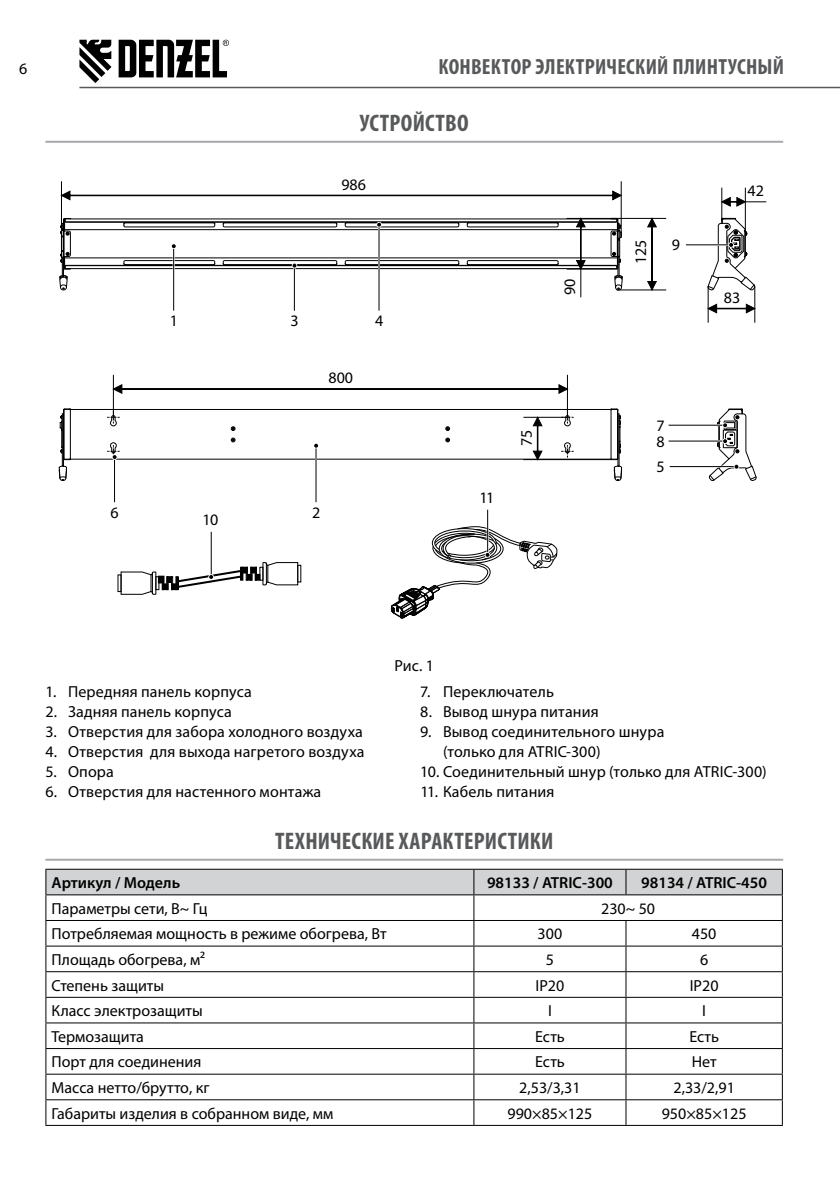
<style>
.page{position:relative;width:840px;height:1191px;background:#fff}
.page>*{position:absolute;margin:0;border:0;box-sizing:border-box;transform-origin:0 0}
.t1{font:700 condensed 24px "Myriad Pro";letter-spacing:.01em;color:#58595b}
.t2{font:700 condensed 22px "Myriad Pro";letter-spacing:.01em;color:#58595b}
.t3{font:16px/15.8px "Myriad Pro";letter-spacing:.005em;color:#000}
.t4{font:600 16px "Myriad Pro";color:#000}
</style>
<div class="page">
<hr style="left:79px;top:87px;width:760px;height:1px;background:#58595b">
<svg style="left:79px;top:40px;width:32px;height:43px"></svg>
<svg style="left:118px;top:40px;width:111px;height:37px"></svg>
<hr style="left:45px;top:141px;width:737px;height:2px;background:#a7a9ac">
<hr style="left:61px;top:181px;width:1px;height:68px;background:#000">
<hr style="left:620px;top:181px;width:1px;height:55px;background:#000">
<svg style="left:60px;top:190px;width:562px;height:11px"></svg>
<hr style="left:610px;top:218px;width:55px;height:1px;background:#000">
<hr style="left:616px;top:289px;width:49px;height:1px;background:#000">
<svg style="left:645px;top:217px;width:12px;height:74px"></svg>
<hr style="left:707px;top:286px;width:1px;height:37px;background:#000">
<hr style="left:753px;top:286px;width:1px;height:37px;background:#000">
<svg style="left:707px;top:303px;width:48px;height:11px"></svg>
<hr style="left:70px;top:409px;width:540px;height:1px;background:#000">
<hr style="left:70px;top:458px;width:540px;height:1px;background:#000">
<svg style="left:230px;top:437px;width:5px;height:5px"></svg>
<svg style="left:230px;top:426px;width:5px;height:5px"></svg>
<svg style="left:445px;top:426px;width:5px;height:5px"></svg>
<svg style="left:445px;top:437px;width:5px;height:5px"></svg>
<svg style="left:609px;top:408px;width:13px;height:73px"></svg>
<svg style="left:58px;top:408px;width:13px;height:73px"></svg>
<svg style="left:107px;top:411px;width:13px;height:16px"></svg>
<svg style="left:561px;top:442px;width:12px;height:15px"></svg>
<svg style="left:561px;top:411px;width:12px;height:16px"></svg>
<hr style="left:113px;top:375px;width:1px;height:42px;background:#000">
<hr style="left:566px;top:375px;width:1px;height:42px;background:#000">
<svg style="left:112px;top:383px;width:456px;height:12px"></svg>
<hr style="left:523px;top:459px;width:87px;height:1px;background:#000">
<hr style="left:523px;top:417px;width:44px;height:1px;background:#000">
<svg style="left:531px;top:416px;width:12px;height:45px"></svg>
<hr style="left:721px;top:188px;width:1px;height:34px;background:#000">
<hr style="left:744px;top:188px;width:1px;height:45px;background:#000">
<svg style="left:721px;top:196px;width:44px;height:12px"></svg>
<hr style="left:114px;top:458px;width:1px;height:44px;background:#000">
<svg style="left:107px;top:442px;width:13px;height:18px"></svg>
<hr style="left:211px;top:532px;width:1px;height:43px;background:#000">
<svg style="left:120px;top:561px;width:178px;height:34px"></svg>
<hr style="left:487px;top:510px;width:1px;height:43px;background:#000">
<svg style="left:390px;top:526px;width:167px;height:93px"></svg>
<hr style="left:315px;top:447px;width:2px;height:55px;background:#fff">
<hr style="left:315px;top:447px;width:1px;height:55px;background:#000">
<svg style="left:314px;top:443px;width:5px;height:5px"></svg>
<hr style="left:668px;top:425px;width:55px;height:1px;background:#000">
<hr style="left:668px;top:440px;width:55px;height:1px;background:#000">
<hr style="left:669px;top:466px;width:65px;height:1px;background:#000">
<svg style="left:708px;top:408px;width:48px;height:73px"></svg>
<hr style="left:685px;top:244px;width:44px;height:1px;background:#000">
<svg style="left:706px;top:217px;width:50px;height:75px"></svg>
<svg style="left:59px;top:217px;width:564px;height:94px"></svg>
<hr style="left:45px;top:858px;width:737px;height:2px;background:#a7a9ac">
<hr style="left:45px;top:868px;width:428px;height:1px;background:#000">
<hr style="left:473px;top:868px;width:152px;height:1px;background:#000">
<hr style="left:625px;top:868px;width:157px;height:1px;background:#000">
<svg style="left:45px;top:869px;width:737px;height:255px"></svg>
<hr style="left:45px;top:1124px;width:428px;height:1px;background:#000">
<hr style="left:473px;top:1124px;width:152px;height:1px;background:#000">
<hr style="left:625px;top:1124px;width:157px;height:1px;background:#000">
<p class="t3" style="left:19px;top:61px;width:10px">6</p>
<h2 class="t2" style="left:438px;top:53px;width:347px">КОНВЕКТОР ЭЛЕКТРИЧЕСКИЙ ПЛИНТУСНЫЙ</h2>
<h1 class="t1" style="left:359px;top:108px;width:110px">УСТРОЙСТВО</h1>
<p class="t3" style="left:341px;top:176px;width:26px">986</p>
<p class="t3" style="left:169px;top:313px;width:10px">1</p>
<p class="t3" style="left:290px;top:313px;width:10px">3</p>
<p class="t3" style="left:375px;top:313px;width:10px">4</p>
<p class="t3" style="left:328px;top:370px;width:26px">800</p>
<p class="t3" style="left:110px;top:504px;width:10px">6</p>
<p class="t3" style="left:312px;top:504px;width:10px">2</p>
<p class="t3" style="left:202px;top:511px;width:17px">10</p>
<p class="t3" style="left:561px;top:295px;width:18px;rotate:-90deg">90</p>
<p class="t3" style="left:479px;top:489px;width:16px">11</p>
<p class="t3" style="left:518px;top:446px;width:18px;rotate:-90deg">75</p>
<p class="t3" style="left:394px;top:658px;width:41px">Рис. 1</p>
<p class="t3" style="left:632px;top:264px;width:26px;rotate:-90deg">125</p>
<p class="t3" style="left:671px;top:237px;width:10px">9</p>
<p class="t3" style="left:747px;top:183px;width:18px">42</p>
<p class="t3" style="left:723px;top:289px;width:18px">83</p>
<p class="t3" style="left:656px;top:418px;width:10px">7<br>8</p>
<p class="t3" style="left:656px;top:458px;width:10px">5</p>
<p class="t3" style="left:45px;top:683px;width:208px">1. Передняя панель корпуса</p>
<p class="t3" style="left:45px;top:703px;width:188px">2. Задняя панель корпуса</p>
<p class="t3" style="left:45px;top:723px;width:319px">3. Отверстия для забора холодного воздуха</p>
<p class="t3" style="left:45px;top:743px;width:320px">4. Отверстия для выхода нагретого воздуха</p>
<p class="t3" style="left:45px;top:763px;width:70px">5. Опора</p>
<p class="t3" style="left:45px;top:783px;width:277px">6. Отверстия для настенного монтажа</p>
<p class="t3" style="left:420px;top:683px;width:135px">7. Переключатель</p>
<p class="t3" style="left:420px;top:703px;width:180px">8. Вывод шнура питания</p>
<p class="t3" style="left:443px;top:721px;width:223px;line-height:20px;text-indent:-23px">9. Вывод соединительного шнура (только для ATRIC-300)</p>
<p class="t3" style="left:420px;top:763px;width:348px">10. Соединительный шнур (только для ATRIC-300)</p>
<p class="t3" style="left:420px;top:783px;width:136px">11. Кабель питания</p>
<h1 class="t1" style="left:275px;top:826px;width:279px">ТЕХНИЧЕСКИЕ ХАРАКТЕРИСТИКИ</h1>
<p class="t4" style="left:52px;top:872px;width:130px">Артикул / Модель</p>
<p class="t4" style="left:486px;top:872px;width:127px">98133 / ATRIC-300</p>
<p class="t4" style="left:641px;top:872px;width:127px">98134 / ATRIC-450</p>
<p class="t3" style="left:52px;top:900px;width:157px">Параметры сети, В~ Гц</p>
<p class="t3" style="left:600px;top:900px;width:55px">230~ 50</p>
<p class="t3" style="left:52px;top:925px;width:336px">Потребляемая мощность в режиме обогрева, Вт</p>
<p class="t3" style="left:537px;top:925px;width:26px">300</p>
<p class="t3" style="left:691px;top:925px;width:26px">450</p>
<p class="t3" style="left:52px;top:951px;width:155px">Площадь обогрева, м²</p>
<p class="t3" style="left:545px;top:951px;width:10px">5</p>
<p class="t3" style="left:699px;top:951px;width:10px">6</p>
<p class="t3" style="left:52px;top:977px;width:114px">Степень защиты</p>
<p class="t3" style="left:535px;top:977px;width:30px">IP20</p>
<p class="t3" style="left:689px;top:977px;width:30px">IP20</p>
<p class="t3" style="left:52px;top:1002px;width:152px">Класс электрозащиты</p>
<p class="t3" style="left:547px;top:1002px;width:5px">I</p>
<p class="t3" style="left:701px;top:1002px;width:5px">I</p>
<p class="t3" style="left:52px;top:1028px;width:94px">Термозащита</p>
<p class="t3" style="left:535px;top:1028px;width:31px">Есть</p>
<p class="t3" style="left:689px;top:1028px;width:31px">Есть</p>
<p class="t3" style="left:52px;top:1053px;width:151px">Порт для соединения</p>
<p class="t3" style="left:535px;top:1053px;width:31px">Есть</p>
<p class="t3" style="left:691px;top:1053px;width:26px">Нет</p>
<p class="t3" style="left:52px;top:1079px;width:159px">Масса нетто/брутто, кг</p>
<p class="t3" style="left:519px;top:1079px;width:63px">2,53/3,31</p>
<p class="t3" style="left:673px;top:1079px;width:63px">2,33/2,91</p>
<p class="t3" style="left:52px;top:1105px;width:283px">Габариты изделия в собранном виде, мм</p>
<p class="t3" style="left:507px;top:1105px;width:86px">990×85×125</p>
<p class="t3" style="left:661px;top:1105px;width:86px">950×85×125</p>
</div>
